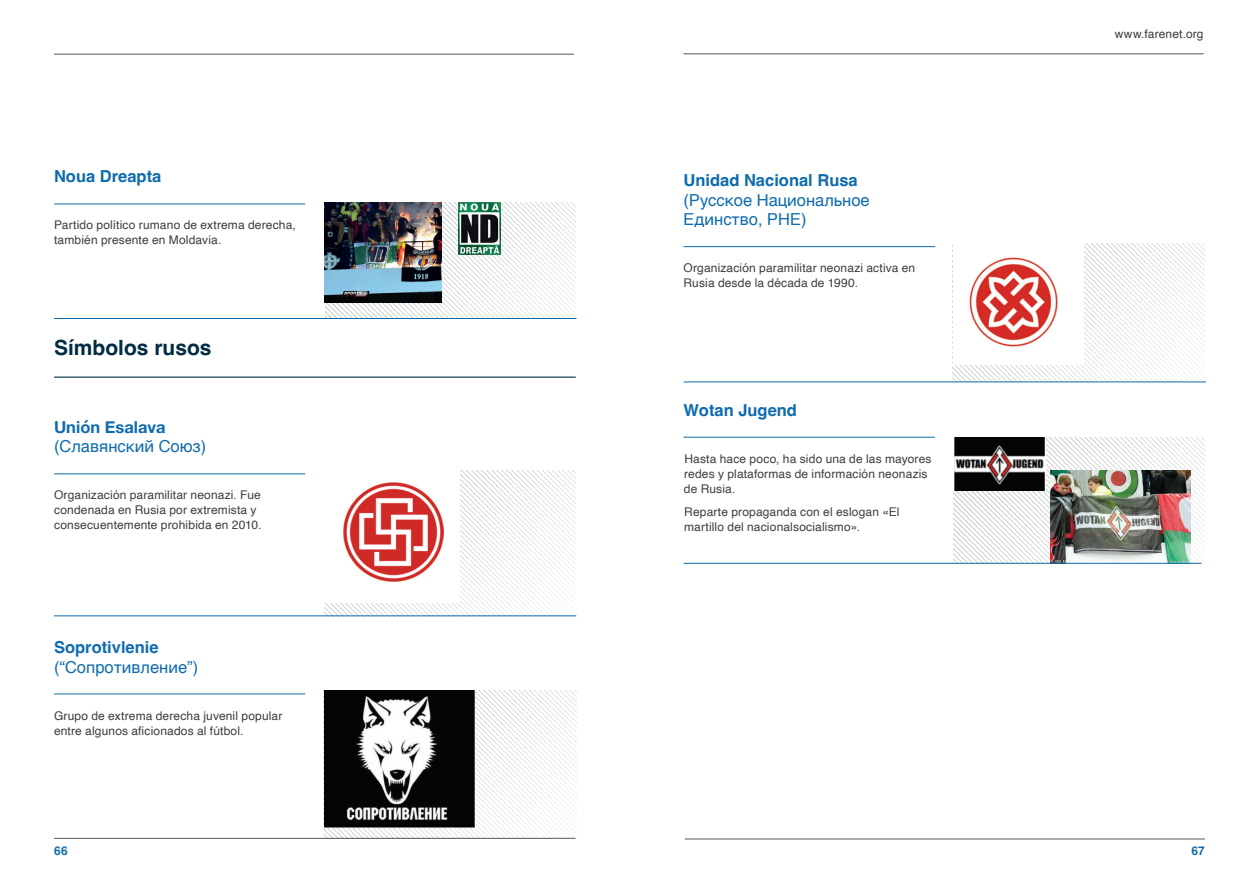
<style>
.page{position:relative;width:1259px;height:893px;background:#fff}
.page>*{position:absolute;margin:0;border:0;box-sizing:border-box;transform-origin:0 0}
.Country_headers{font:700 21px "Helvetica";color:#012d43}
.Sub_headers{font:16.5px/19.5px "Helvetica";color:#0e6bae}
.Sub_headers-2{font:700 16.5px "Helvetica";color:#0e6bae}
.t1{font:12px/15px "Helvetica";letter-spacing:.01em;color:#3e3e3f}
.t2{font:700 12px "Helvetica";color:#0e6bae}
.s1{font-family:"Helvetica Neue";font-weight:700}
.s2{font-weight:700}
</style>
<div class="page">
<hr style="left:685px;top:839px;width:520px;height:1px;background:#57585a">
<hr style="left:54px;top:838px;width:521px;height:1px;background:#57585a">
<hr style="left:683px;top:54px;width:520px;height:1px;background:#57585a">
<hr style="left:54px;top:54px;width:520px;height:1px;background:#57585a">
<img style="left:325px;top:203px;width:250px;height:115px">
<img style="left:324px;top:203px;width:118px;height:100px">
<hr style="left:54px;top:318px;width:522px;height:1px;background:#0e6bae">
<hr style="left:54px;top:377px;width:522px;height:1px;background:#012d43">
<img style="left:324px;top:470px;width:252px;height:146px">
<div style="left:324px;top:470px;width:136px;height:133px;background:#fff"></div>
<img style="left:344px;top:482px;width:99px;height:100px">
<hr style="left:54px;top:204px;width:251px;height:1px;background:#0e6bae">
<hr style="left:54px;top:474px;width:251px;height:1px;background:#0e6bae">
<img style="left:324px;top:690px;width:252px;height:148px">
<img style="left:324px;top:690px;width:150px;height:137px">
<hr style="left:54px;top:616px;width:522px;height:1px;background:#0e6bae">
<hr style="left:54px;top:694px;width:251px;height:1px;background:#0e6bae">
<img style="left:458px;top:203px;width:42px;height:51px">
<img style="left:953px;top:437px;width:252px;height:126px">
<img style="left:953px;top:437px;width:92px;height:53px">
<img style="left:1050px;top:470px;width:141px;height:93px">
<hr style="left:683px;top:563px;width:518px;height:1px;background:#0e6bae">
<img style="left:953px;top:243px;width:252px;height:139px">
<div style="left:953px;top:242px;width:130px;height:123px;background:#fff"></div>
<img style="left:969px;top:257px;width:89px;height:90px">
<hr style="left:683px;top:382px;width:523px;height:1px;background:#0e6bae">
<hr style="left:683px;top:246px;width:252px;height:1px;background:#0e6bae">
<hr style="left:683px;top:437px;width:251px;height:1px;background:#0e6bae">
<p class="Sub_headers-2" style="left:54px;top:167px;width:109px">Noua Dreapta</p>
<p class="t1" style="left:54px;top:218px;width:243px">Partido político rumano de extrema derecha, también presente en Moldavia.</p>
<p class="Country_headers" style="left:54px;top:335px;width:159px">Símbolos rusos</p>
<p class="Sub_headers" style="left:54px;top:418px;width:154px"><span class="s1">Unión Esalava </span>(Славянский Союз)</p>
<p class="t1" style="left:54px;top:488px;width:209px">Organización paramilitar neonazi. Fue condenada en Rusia por extremista y consecuentemente prohibida en 2010.</p>
<p class="Sub_headers" style="left:54px;top:638px;width:146px"><span class="s2">Soprotivlenie </span>(“Сопротивление”)</p>
<p class="t1" style="left:54px;top:708px;width:230px">Grupo de extrema derecha juvenil popular entre algunos aficionados al fútbol.</p>
<p class="Sub_headers" style="left:683px;top:171px;width:188px"><span class="s2">Unidad Nacional Rusa </span>(Русское Национальное<br>Единство, РНЕ)</p>
<p class="t1" style="left:683px;top:261px;width:233px">Organización paramilitar neonazi activa en<br>Rusia desde la década de 1990.</p>
<p class="Sub_headers-2" style="left:683px;top:400px;width:115px">Wotan Jugend</p>
<p class="t1" style="left:684px;top:451px;width:249px">Hasta hace poco, ha sido una de las mayores redes y plataformas de información neonazis de Rusia.</p>
<p class="t1" style="left:684px;top:505px;width:217px">Reparte propaganda con el eslogan «El martillo del nacionalsocialismo».</p>
<p class="t1" style="left:1114px;top:27px;width:90px">www.farenet.org</p>
<p class="t2" style="left:54px;top:844px;width:15px">66</p>
<p class="t2" style="left:1191px;top:844px;width:15px">67</p>
</div>
